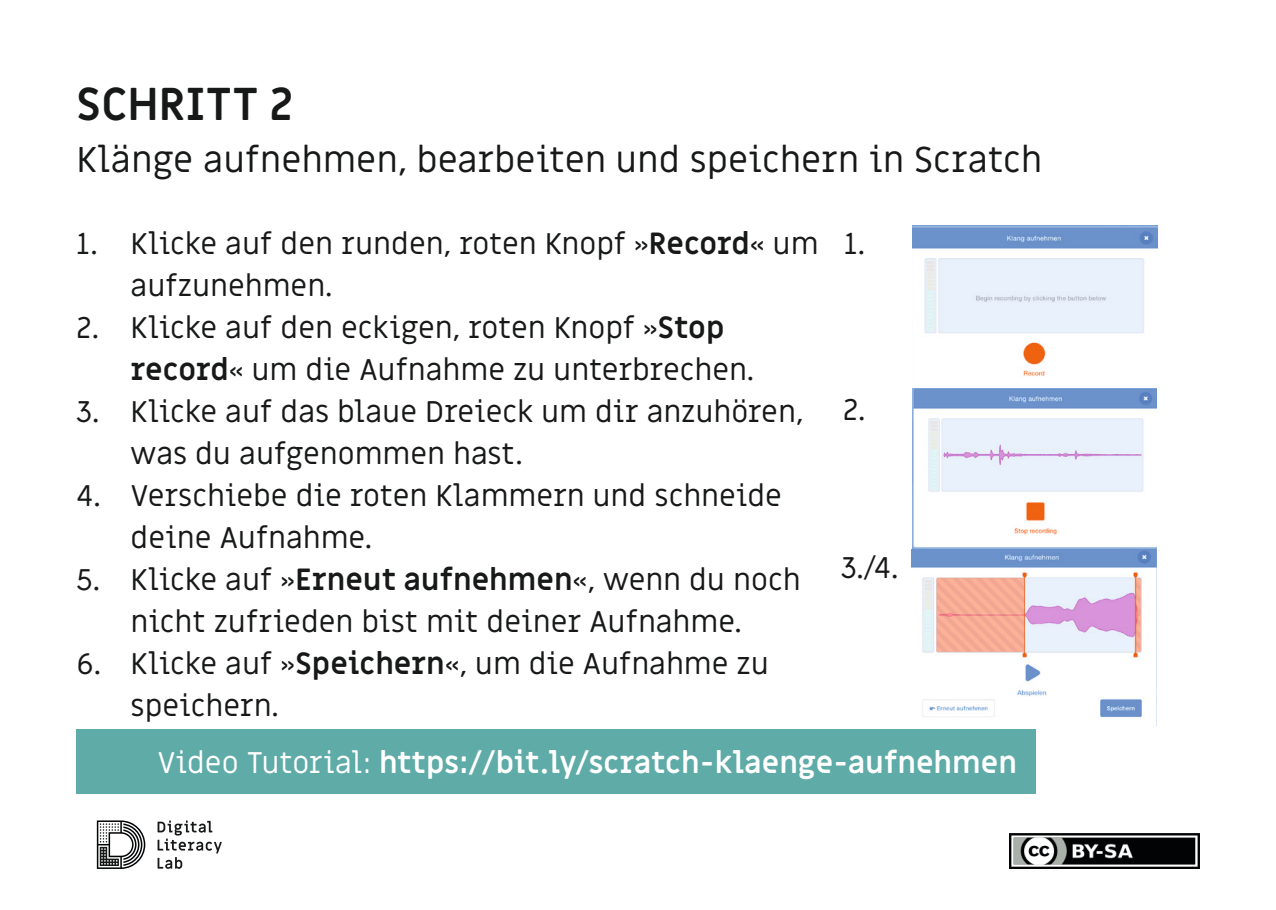
<style>
.page{position:relative;width:1276px;height:910px;background:#fff}
.page>*{position:absolute;margin:0;border:0;box-sizing:border-box;transform-origin:0 0}
.t1{font:700 45px "Miriam Libre";color:#171818}
.t2{font:36px "Miriam Libre";color:#171818}
.t3{font:30px/42px "Miriam Libre";color:#171818}
.t4{font:700 30px "Miriam Libre";color:#fff}
.s1{font-weight:700}
.s2{font-weight:400}
</style>
<div class="page">
<img style="left:1010px;top:833px;width:189px;height:36px">
<svg style="left:97px;top:820px;width:48px;height:49px"></svg>
<svg style="left:158px;top:820px;width:64px;height:49px"></svg>
<img style="left:911px;top:225px;width:246px;height:501px">
<div style="left:76px;top:729px;width:960px;height:64px;background:#5faba8"></div>
<p class="t1" style="left:77px;top:77px;width:218px">SCHRITT 2</p>
<p class="t2" style="left:77px;top:138px;width:967px">Klänge aufnehmen, bearbeiten und speichern in Scratch</p>
<p class="t3" style="left:131px;top:224px;width:689px;text-indent:-54px">1. Klicke auf den runden, roten Knopf »<span class="s1">Record</span>« um aufzunehmen.</p>
<p class="t3" style="left:131px;top:308px;width:625px;text-indent:-54px">2. Klicke auf den eckigen, roten Knopf »<span class="s1">Stop record</span>« um die Aufnahme zu unterbrechen.</p>
<p class="t3" style="left:131px;top:392px;width:674px;text-indent:-54px">3. Klicke auf das blaue Dreieck um dir anzuhören, was du aufgenommen hast.</p>
<p class="t3" style="left:131px;top:476px;width:653px;text-indent:-54px">4. Verschiebe die roten Klammern und schneide deine Aufnahme.</p>
<p class="t3" style="left:77px;top:560px;width:725px;text-align:center">5. Klicke auf »<span class="s1">Erneut aufnehmen</span>«, wenn du noch nicht zufrieden bist mit deiner Aufnahme.</p>
<p class="t3" style="left:131px;top:644px;width:640px;text-indent:-54px">6. Klicke auf »<span class="s1">Speichern</span>«, um die Aufnahme zu speichern.</p>
<p class="t3" style="left:844px;top:224px;width:23px">1.</p>
<p class="t3" style="left:843px;top:390px;width:24px">2.</p>
<p class="t3" style="left:841px;top:548px;width:59px">3./4.</p>
<p class="t4" style="left:157px;top:744px;width:861px"><span class="s2">Video Tutorial:</span> https://bit.ly/scratch-klaenge-aufnehmen</p>
</div>
